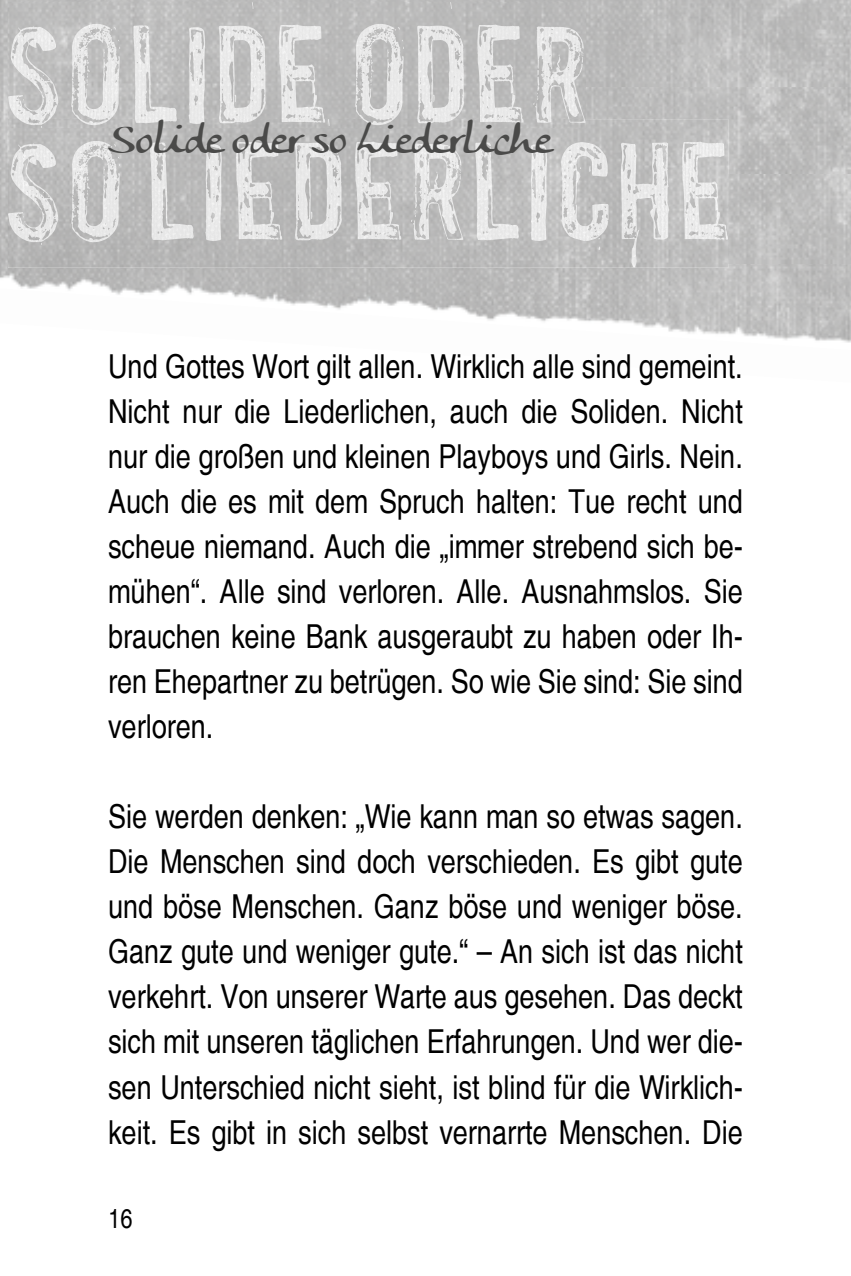
<style>
.page{position:relative;width:851px;height:1276px;background:#fff}
.page>*{position:absolute;margin:0;border:0;box-sizing:border-box;transform-origin:0 0}
.t1{font:42px "Anke Calligraphic FG";color:#4a4a49}
.t2{font:condensed 33px/45px "Helvetica";color:#000;text-align:justify}
.t3{font:condensed 27px "Helvetica";color:#000}
</style>
<div class="page">
<img style="left:0;top:0;width:106px;height:291px">
<img style="left:106px;top:0;width:744px;height:87px">
<img style="left:106px;top:263px;width:744px;height:80px">
<img style="left:585px;top:87px;width:265px;height:88px">
<img style="left:728px;top:175px;width:122px;height:88px">
<img style="left:8px;top:2px;width:577px;height:117px">
<img style="left:8px;top:119px;width:720px;height:149px">
<img style="left:8px;top:119px;width:577px;height:9px">
<p class="t1" style="left:108px;top:114px;width:443px">Solide oder so Liederliche</p>
<p class="t2" style="left:108px;top:344px;width:636px">Und Gottes Wort gilt allen. Wirklich alle sind gemeint.<br>Nicht nur die Liederlichen, auch die Soliden. Nicht nur die großen und kleinen Playboys und Girls. Nein.<br>Auch die es mit dem Spruch halten: Tue recht und scheue niemand. Auch die „immer strebend sich be&shy;mühen“. Alle sind verloren. Alle. Ausnahmslos. Sie brauchen keine Bank ausgeraubt zu haben oder Ih&shy;ren Ehepartner zu betrügen. So wie Sie sind: Sie sind verloren.</p>
<p class="t2" style="left:108px;top:794px;width:636px">Sie werden denken: „Wie kann man so etwas sagen.<br>Die Menschen sind doch verschieden. Es gibt gute und böse Menschen. Ganz böse und weniger böse.<br>Ganz gute und weniger gute.“ – An sich ist das nicht verkehrt. Von unserer Warte aus gesehen. Das deckt sich mit unseren täglichen Erfahrungen. Und wer die&shy;sen Unterschied nicht sieht, ist blind für die Wirklich&shy;keit. Es gibt in sich selbst vernarrte Menschen. Die</p>
<p class="t3" style="left:108px;top:1202px;width:26px">16</p>
</div>
